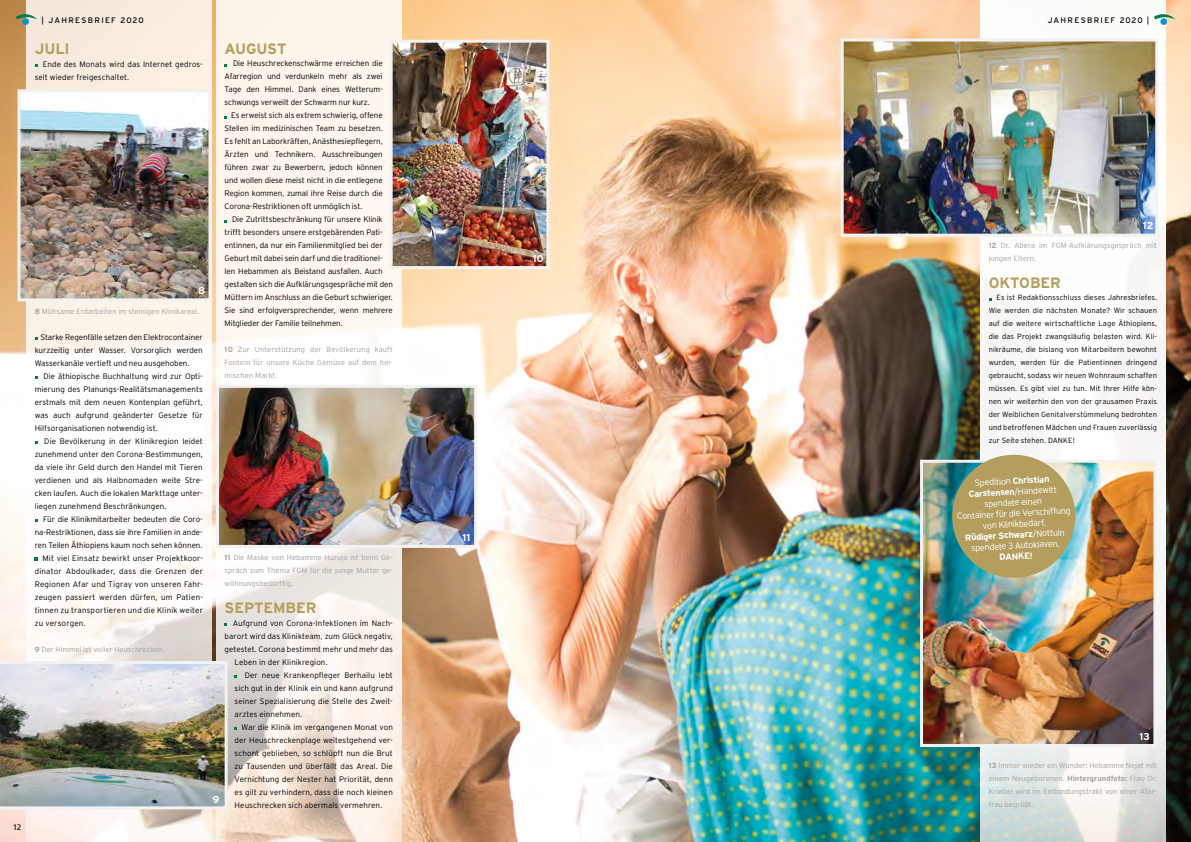
<style>
.page{position:relative;width:1191px;height:842px;background:#fff}
.page>*{position:absolute;margin:0;border:0;box-sizing:border-box;transform-origin:0 0}
.t1{font:700 15px "Interstate";letter-spacing:-.005em;color:#b49e5e}
.t2{font:700 10px "Interstate";letter-spacing:.015em;color:#fff}
.t3{font:300 9px/10.8px "Interstate";color:#fff;text-align:center}
.t4{font:700 9px "Interstate";color:#fff}
.t5{font:300 8px/13px "Interstate";letter-spacing:.005em;color:#000;text-align:justify}
.t6{font:300 8px "Interstate";letter-spacing:.025em;color:#000}
.t7{font:8px "Interstate";letter-spacing:.16em;color:#000}
.t8{font:8px "Frutiger";color:#000}
.t9{font:300 7.5px/13px "Interstate";letter-spacing:.01em;color:#000;text-align:justify}
.t10{font:300 7.5px/13px "Interstate";letter-spacing:.005em;color:#a1a1a1;text-align:justify}
.s1{font-weight:700}
</style>
<div class="page">
<img style="left:0;top:0;width:1191px;height:842px">
<svg style="left:26px;top:0;width:185px;height:842px"></svg>
<svg style="left:216px;top:0;width:185px;height:842px;fill:#fef6ed"></svg>
<svg style="left:980px;top:0;width:185px;height:842px;fill:#f9f8f6"></svg>
<img style="left:924px;top:464px;width:228px;height:279px">
<div style="left:920px;top:460px;width:236px;height:287px;border:3px solid #f2f2f2"></div>
<img style="left:844px;top:43px;width:310px;height:190px">
<div style="left:840px;top:39px;width:318px;height:198px;border:3px solid #f2f2f2"></div>
<svg style="left:950px;top:453px;width:127px;height:126px;background:#a4a375"></svg>
<img style="left:21px;top:93px;width:186px;height:204px">
<div style="left:17px;top:89px;width:194px;height:212px;border:3px solid #f2f2f2"></div>
<img style="left:0;top:661px;width:228px;height:148px">
<img style="left:220px;top:389px;width:253px;height:155px">
<div style="left:216px;top:385px;width:261px;height:163px;border:3px solid #f2f2f2"></div>
<img style="left:394px;top:44px;width:151px;height:221px">
<div style="left:390px;top:40px;width:159px;height:229px;border:3px solid #f2f2f2"></div>
<svg style="left:16px;top:14px;width:22px;height:6px"></svg>
<div style="left:22px;top:18px;width:7px;height:7px;background:#0095db;border-radius:50%"></div>
<svg style="left:1153px;top:14px;width:22px;height:6px"></svg>
<div style="left:1160px;top:18px;width:7px;height:7px;background:#0095db;border-radius:50%"></div>
<p class="t8" style="left:13px;top:822px;width:10px">12</p>
<p class="t7" style="left:42px;top:15px;width:104px">| JAHRESBRIEF 2020</p>
<p class="t7" style="left:1047px;top:15px;width:103px">JAHRESBRIEF 2020 |</p>
<h1 class="t1" style="left:35px;top:41px;width:36px">JULI</h1>
<p class="t5" style="left:35px;top:58px;width:169px;text-indent:8px">Ende des Monats wird das Internet gedros&shy;selt wieder freigeschaltet.</p>
<p class="t2" style="left:198px;top:285px;width:9px">8</p>
<p class="t10" style="left:35px;top:305px;width:166px"><span class="s1">8</span> Mühsame Erdarbeiten im steinigen Klinikareal.</p>
<p class="t5" style="left:35px;top:331px;width:169px;text-indent:6px">Starke Regenfälle setzen den Elektrocontainer kurzzeitig unter Wasser. Vorsorglich werden Wasserkanäle vertieft und neu ausgehoben.</p>
<p class="t5" style="left:35px;top:370px;width:170px;text-indent:9px">Die äthiopische Buchhaltung wird zur Opti&shy;mierung des Planungs-Realitätsmanagements erstmals mit dem neuen Kontenplan geführt, was auch aufgrund geänderter Gesetze für Hilfsorganisationen notwendig ist.</p>
<p class="t5" style="left:35px;top:435px;width:170px;text-indent:10px">Die Bevölkerung in der Klinikregion leidet zunehmend unter den Corona-Bestimmungen, da viele ihr Geld durch den Handel mit Tieren verdienen und als Halbnomaden weite Stre&shy;cken laufen. Auch die lokalen Markttage unter&shy;liegen zunehmend Beschränkungen.</p>
<p class="t5" style="left:43px;top:513px;width:161px">Für die Klinikmitarbeiter bedeuten die Coro-</p>
<p class="t5" style="left:35px;top:526px;width:169px">na-Restriktionen, dass sie ihre Familien in ande-</p>
<p class="t5" style="left:35px;top:539px;width:169px">ren Teilen Äthiopiens kaum noch sehen können.</p>
<p class="t6" style="left:42px;top:554px;width:162px">Mit viel Einsatz bewirkt unser Projektkoor-</p>
<p class="t6" style="left:35px;top:567px;width:170px">dinator Abdoulkader, dass die Grenzen der</p>
<p class="t6" style="left:35px;top:580px;width:170px">Regionen Afar und Tigray von unseren Fahr-</p>
<p class="t6" style="left:35px;top:593px;width:170px">zeugen passiert werden dürfen, um Patien-</p>
<p class="t6" style="left:35px;top:606px;width:170px">tinnen zu transportieren und die Klinik weiter</p>
<p class="t6" style="left:35px;top:619px;width:52px">zu versorgen.</p>
<p class="t10" style="left:35px;top:643px;width:131px"><span class="s1">9</span> Der Himmel ist voller Heuschrecken.</p>
<h1 class="t1" style="left:225px;top:41px;width:63px">AUGUST</h1>
<p class="t5" style="left:225px;top:57px;width:159px;text-indent:8px">Die Heuschreckenschwärme erreichen die Afarregion und verdunkeln mehr als zwei Tage den Himmel. Dank eines Wetterum&shy;schwungs verweilt der Schwarm nur kurz.</p>
<p class="t5" style="left:225px;top:109px;width:159px;text-indent:6px">Es erweist sich als extrem schwierig, offene Stellen im medizinischen Team zu besetzen.<br>Es fehlt an Laborkräften, Anästhesiepflegern, Ärzten und Technikern. Ausschreibungen führen zwar zu Bewerbern, jedoch können und wollen diese meist nicht in die entlegene Region kommen, zumal ihre Reise durch die Corona-Restriktionen oft unmöglich ist.</p>
<p class="t5" style="left:225px;top:213px;width:170px;text-align:left;text-indent:7px">Die Zutrittsbeschränkung für unsere Klinik trifft besonders unsere erstgebärenden Pati&shy;entinnen, da nur ein Familienmitglied bei der Geburt mit dabei sein darf und die traditionel&shy;len Hebammen als Beistand ausfallen. Auch gestalten sich die Aufklärungsgespräche mit den Müttern im Anschluss an die Geburt schwieriger.<br>Sie sind erfolgversprechender, wenn mehrere Mitglieder der Familie teilnehmen.</p>
<p class="t10" style="left:225px;top:343px;width:170px"><span class="s1">10</span> Zur Unterstützung der Bevölkerung kauft Fontein für unsere Küche Gemüse auf dem hei&shy;mischen Markt.</p>
<p class="t10" style="left:225px;top:551px;width:170px"><span class="s1">11</span> Die Maske von Hebamme Huruja ist beim Ge&shy;spräch zum Thema FGM für die junge Mutter ge&shy;wöhnungsbedürftig.</p>
<h1 class="t1" style="left:225px;top:600px;width:93px">SEPTEMBER</h1>
<p class="t5" style="left:233px;top:617px;width:161px">Aufgrund von Corona-Infektionen im Nach-</p>
<p class="t5" style="left:225px;top:630px;width:170px">barort wird das Klinikteam, zum Glück negativ,</p>
<p class="t5" style="left:225px;top:643px;width:170px">getestet. Corona bestimmt mehr und mehr das</p>
<p class="t5" style="left:235px;top:656px;width:94px">Leben in der Klinikregion.</p>
<p class="t5" style="left:245px;top:669px;width:149px">Der neue Krankenpfleger Berhailu lebt</p>
<p class="t5" style="left:235px;top:682px;width:160px">sich gut in der Klinik ein und kann aufgrund</p>
<p class="t5" style="left:235px;top:695px;width:160px">seiner Spezialisierung die Stelle des Zweit-</p>
<p class="t5" style="left:235px;top:708px;width:69px">arztes einnehmen.</p>
<p class="t5" style="left:241px;top:721px;width:153px">War die Klinik im vergangenen Monat von</p>
<p class="t5" style="left:235px;top:734px;width:160px">der Heuschreckenplage weitestgehend ver-</p>
<p class="t5" style="left:235px;top:747px;width:160px">schont geblieben, so schlüpft nun die Brut</p>
<p class="t5" style="left:235px;top:760px;width:160px">zu Tausenden und überfällt das Areal. Die</p>
<p class="t5" style="left:235px;top:773px;width:160px">Vernichtung der Nester hat Priorität, denn</p>
<p class="t5" style="left:235px;top:786px;width:160px">es gilt zu verhindern, dass die noch kleinen</p>
<p class="t5" style="left:235px;top:799px;width:149px">Heuschrecken sich abermals vermehren.</p>
<p class="t2" style="left:213px;top:793px;width:8px">9</p>
<p class="t2" style="left:533px;top:253px;width:12px">10</p>
<p class="t2" style="left:462px;top:532px;width:9px">11</p>
<p class="t2" style="left:1142px;top:220px;width:12px">12</p>
<p class="t10" style="left:988px;top:239px;width:170px"><span class="s1">12</span> Dr. Abera im FGM-Aufklärungsgespräch mit jungen Eltern.</p>
<h1 class="t1" style="left:988px;top:275px;width:74px">OKTOBER</h1>
<p class="t9" style="left:988px;top:291px;width:170px;text-indent:8px">Es ist Redaktionsschluss dieses Jahresbriefes.<br>Wie werden die nächsten Monate? Wir schauen auf die weitere wirtschaftliche Lage Äthiopiens, die das Projekt zwangsläufig belasten wird. Kli&shy;nikräume, die bislang von Mitarbeitern bewohnt wurden, werden für die Patientinnen dringend gebraucht, sodass wir neuen Wohnraum schaffen müssen. Es gibt viel zu tun. Mit Ihrer Hilfe kön&shy;nen wir weiterhin den von der grausamen Praxis der Weiblichen Genitalverstümmelung bedrohten und betroffenen Mädchen und Frauen zuverlässig zur Seite stehen. DANKE!</p>
<p class="t3" style="left:955px;top:478px;width:116px;rotate:-3deg">Spedition <span class="s1">Christian<br>Carstensen</span>/Handewitt spendete einen<br>Container für die Verschiffung von Klinikbedarf.<br><span class="s1">Rüdiger Schwarz</span>/Nottuln spendete 3 Autoklaven.</p>
<p class="t4" style="left:999px;top:552px;width:35px;rotate:-3deg">DANKE!</p>
<p class="t2" style="left:1139px;top:731px;width:12px">13</p>
<p class="t10" style="left:988px;top:759px;width:170px"><span class="s1">13</span> Immer wieder ein Wunder: Hebamme Nejat mit einem Neugeborenen. <span class="s1">Hintergrundfoto:</span> Frau Dr.<br>Kriebel wird im Entbindungstrakt von einer Afar&shy;frau begrüßt.</p>
</div>
